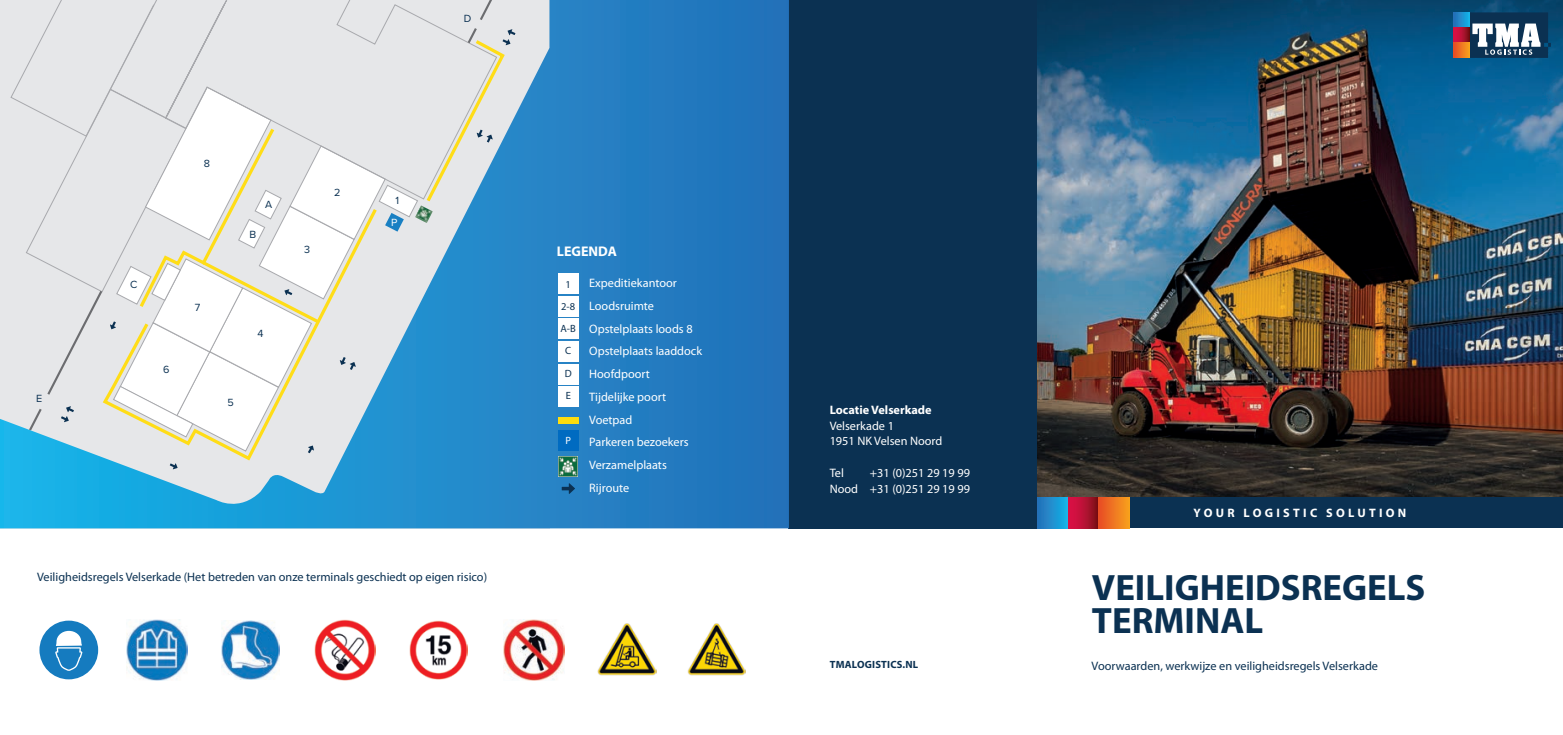
<style>
.page{position:relative;width:1563px;height:735px;background:#fff}
.page>*{position:absolute;margin:0;border:0;box-sizing:border-box;transform-origin:0 0}
.t1{font:700 36.75px "Myriad Pro";color:#0b3152}
.t2{font:700 14px "Myriad Pro";color:#fff}
.t3{font:12.25px "Myriad Pro";color:#fff}
.t4{font:12.25px "Myriad Pro";color:#0b3152}
.t5{font:700 12.25px "Myriad Pro";letter-spacing:.27em;color:#fff}
.t6{font:700 12.25px "Myriad Pro";color:#fff}
.t7{font:10.85px "Proxima Nova";color:#0b3152}
.t8{font:10.85px "Proxima Nova";color:#fff}
.t9{font:700 10.5px "Myriad Pro";letter-spacing:.02em;color:#0b3152}
.t10{font:10.5px "Myriad Pro";color:#0b3152}
.t11{font:10.5px "Myriad Pro";color:#fff}
</style>
<div class="page">
<img style="left:1037px;top:0;width:526px;height:497px">
<div style="left:1042px;top:497px;width:521px;height:31px;background:#0b3152"></div>
<div style="left:789px;top:0;width:248px;height:528px;background:#0b3152"></div>
<svg style="left:1453px;top:12px;width:16px;height:16px"></svg>
<svg style="left:1453px;top:28px;width:16px;height:15px"></svg>
<svg style="left:1453px;top:43px;width:16px;height:15px"></svg>
<svg style="left:1469px;top:12px;width:81px;height:46px"></svg>
<svg style="left:1037px;top:497px;width:31px;height:31px"></svg>
<svg style="left:1068px;top:497px;width:31px;height:31px"></svg>
<svg style="left:1099px;top:497px;width:31px;height:31px"></svg>
<svg style="left:0;top:0;width:789px;height:528px;background:#318ac8"></svg>
<svg style="left:100px;top:453px;width:280px;height:9px;background:#c8dae1"></svg>
<img style="left:418px;top:205px;width:15px;height:18px">
<svg style="left:170px;top:463px;width:8px;height:6px"></svg>
<svg style="left:10px;top:0;width:408px;height:453px"></svg>
<svg style="left:424px;top:0;width:91px;height:205px;background:#cfdadc"></svg>
<img style="left:558px;top:456px;width:20px;height:20px">
<img style="left:126px;top:619px;width:61px;height:61px">
<img style="left:315px;top:619px;width:61px;height:61px">
<img style="left:503px;top:619px;width:61px;height:61px">
<div style="left:39px;top:620px;width:59px;height:59px;background:#157bbf;border-radius:50%"></div>
<svg style="left:55px;top:630px;width:27px;height:40px"></svg>
<img style="left:221px;top:620px;width:59px;height:59px">
<img style="left:409px;top:620px;width:59px;height:59px">
<img style="left:597px;top:623px;width:59px;height:53px">
<img style="left:687px;top:623px;width:59px;height:53px">
<div style="left:558px;top:273px;width:20px;height:21px;background:#fff"></div>
<div style="left:558px;top:296px;width:20px;height:20px;background:#fff"></div>
<div style="left:558px;top:318px;width:20px;height:21px;background:#fff"></div>
<div style="left:558px;top:363px;width:20px;height:21px;background:#fff"></div>
<div style="left:558px;top:341px;width:20px;height:20px;background:#fff"></div>
<div style="left:558px;top:386px;width:20px;height:20px;background:#fff"></div>
<div style="left:558px;top:430px;width:20px;height:21px;background:#006bc1"></div>
<div style="left:558px;top:417px;width:20px;height:6px;background:#ffdd0e"></div>
<svg style="left:562px;top:483px;width:13px;height:10px"></svg>
<p class="t7" style="left:36px;top:392px;width:8px">E</p>
<p class="t7" style="left:130px;top:278px;width:9px">C</p>
<p class="t7" style="left:204px;top:157px;width:8px">8</p>
<p class="t7" style="left:249px;top:227px;width:8px">B</p>
<p class="t7" style="left:265px;top:198px;width:9px">A</p>
<p class="t7" style="left:163px;top:362px;width:8px">6</p>
<p class="t7" style="left:195px;top:301px;width:7px">7</p>
<p class="t7" style="left:257px;top:327px;width:8px">4</p>
<p class="t7" style="left:228px;top:396px;width:8px">5</p>
<p class="t7" style="left:304px;top:242px;width:7px">3</p>
<p class="t7" style="left:334px;top:185px;width:8px">2</p>
<p class="t7" style="left:395px;top:193px;width:5px">1</p>
<p class="t8" style="left:391px;top:216px;width:8px">P</p>
<p class="t7" style="left:464px;top:12px;width:9px">D</p>
<p class="t4" style="left:37px;top:569px;width:451px">Veiligheidsregels Velserkade (Het betreden van onze terminals geschiedt op eigen risico)</p>
<p class="t2" style="left:557px;top:242px;width:62px">LEGENDA</p>
<p class="t10" style="left:565px;top:277px;width:7px">1</p>
<p class="t10" style="left:561px;top:300px;width:15px">2-8</p>
<p class="t10" style="left:560px;top:322px;width:17px">A-B</p>
<p class="t10" style="left:565px;top:344px;width:8px">C</p>
<p class="t10" style="left:565px;top:366px;width:8px">D</p>
<p class="t10" style="left:566px;top:389px;width:7px">E</p>
<p class="t11" style="left:565px;top:434px;width:7px">P</p>
<p class="t3" style="left:589px;top:275px;width:89px">Expeditiekantoor</p>
<p class="t3" style="left:589px;top:298px;width:66px">Loodsruimte</p>
<p class="t3" style="left:589px;top:321px;width:105px">Opstelplaats loods 8</p>
<p class="t3" style="left:589px;top:343px;width:114px">Opstelplaats laaddock</p>
<p class="t3" style="left:589px;top:366px;width:62px">Hoofdpoort</p>
<p class="t3" style="left:589px;top:389px;width:78px">Tijdelijke poort</p>
<p class="t3" style="left:589px;top:412px;width:45px">Voetpad</p>
<p class="t3" style="left:589px;top:434px;width:101px">Parkeren bezoekers</p>
<p class="t3" style="left:589px;top:457px;width:79px">Verzamelplaats</p>
<p class="t3" style="left:589px;top:480px;width:42px">Rijroute</p>
<p class="t6" style="left:829px;top:401px;width:103px">Locatie Velserkade</p>
<p class="t3" style="left:829px;top:418px;width:66px">Velserkade 1</p>
<p class="t3" style="left:829px;top:433px;width:114px">1951 NK Velsen Noord</p>
<p class="t3" style="left:829px;top:465px;width:16px">Tel</p>
<p class="t3" style="left:870px;top:465px;width:102px">+31 (0)251 29 19 99</p>
<p class="t3" style="left:829px;top:481px;width:142px">Nood +31 (0)251 29 19 99</p>
<p class="t9" style="left:830px;top:657px;width:90px">TMALOGISTICS.NL</p>
<p class="t5" style="left:1193px;top:504px;width:214px">YOUR LOGISTIC SOLUTION</p>
<p class="t1" style="left:1092px;top:562px;width:335px">VEILIGHEIDSREGELS</p>
<p class="t1" style="left:1092px;top:596px;width:173px">TERMINAL</p>
<p class="t4" style="left:1091px;top:657px;width:288px">Voorwaarden, werkwijze en veiligheidsregels Velserkade</p>
</div>
